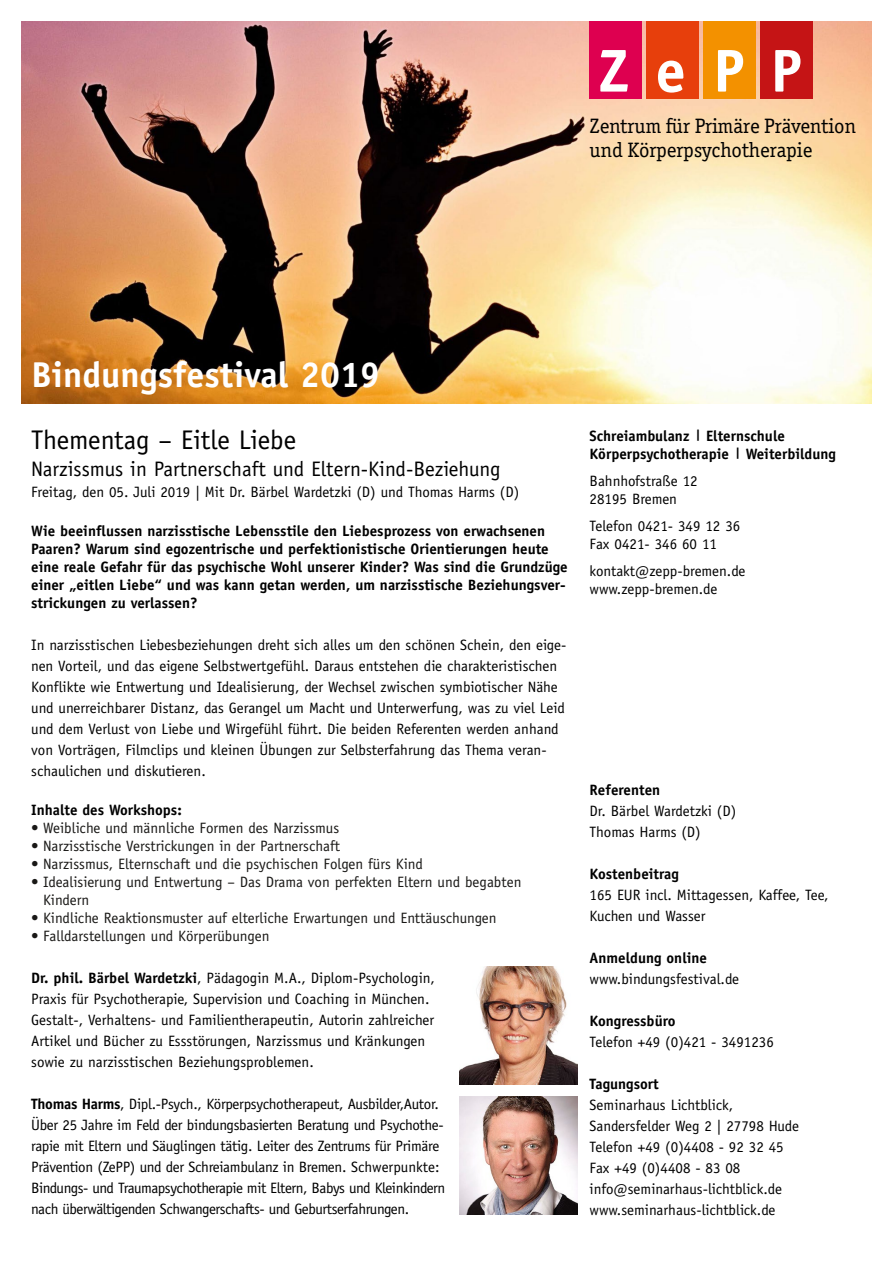
<style>
.page{position:relative;width:893px;height:1263px;background:#fff}
.page>*{position:absolute;margin:0;border:0;box-sizing:border-box;transform-origin:0 0}
.t1{font:700 36px "Officina Sans";color:#fff}
.t2{font:27px "Officina Sans";color:#000}
.t3{font:21px/24px "Officina Serif";color:#000}
.t4{font:21px "Officina Sans";color:#000}
.t5{font:15px/21px "Officina Sans";color:#000}
.t6{font:700 15px/18px "Officina Sans";color:#000}
.t7{font:15px/21px "Officina Sans";letter-spacing:-.02em;color:#000}
.t8{font:15px/18px "Officina Sans";color:#191816}
.s1{font-weight:700}
</style>
<div class="page">
<img style="left:21px;top:21px;width:851px;height:383px">
<div style="left:589px;top:21px;width:53px;height:78px;background:#de0050"></div>
<div style="left:646px;top:21px;width:53px;height:78px;background:#e73f0c"></div>
<div style="left:703px;top:21px;width:53px;height:78px;background:#f39100"></div>
<div style="left:761px;top:21px;width:52px;height:78px;background:#c51415"></div>
<svg style="left:600px;top:50px;width:200px;height:43px"></svg>
<img style="left:459px;top:966px;width:118px;height:118px">
<img style="left:459px;top:1097px;width:118px;height:117px">
<h3 class="t3" style="left:590px;top:114px;width:268px">Zentrum für Primäre Prävention und Körperpsychotherapie</h3>
<h1 class="t1" style="left:31px;top:352px;width:351px">Bindungsfestival 2019</h1>
<h2 class="t2" style="left:31px;top:424px;width:266px">Thementag – Eitle Liebe</h2>
<h3 class="t4" style="left:31px;top:456px;width:471px">Narzissmus in Partnerschaft und Eltern-Kind-Beziehung</h3>
<p class="t5" style="left:31px;top:481px;width:490px">Freitag, den 05. Juli 2019 | Mit Dr. Bärbel Wardetzki (D) und Thomas Harms (D)</p>
<p class="t6" style="left:31px;top:521px;width:538px">Wie beeinflussen narzisstische Lebensstile den Liebesprozess von erwachsenen Paaren? Warum sind egozentrische und perfektionistische Orientierungen heute eine reale Gefahr für das psychische Wohl unserer Kinder? Was sind die Grundzüge einer „eitlen Liebe“ und was kann getan werden, um narzisstische Beziehungsver&shy;strickungen zu verlassen?</p>
<p class="t5" style="left:31px;top:634px;width:537px">In narzisstischen Liebesbeziehungen dreht sich alles um den schönen Schein, den eige&shy;nen Vorteil, und das eigene Selbstwertgefühl. Daraus entstehen die charakteristischen Konflikte wie Entwertung und Idealisierung, der Wechsel zwischen symbiotischer Nähe und unerreichbarer Distanz, das Gerangel um Macht und Unterwerfung, was zu viel Leid und dem Verlust von Liebe und Wirgefühl führt. Die beiden Referenten werden anhand von Vorträgen, Filmclips und kleinen Übungen zur Selbsterfahrung das Thema veran&shy;schaulichen und diskutieren.</p>
<p class="t6" style="left:31px;top:800px;width:152px">Inhalte des Workshops:</p>
<p class="t8" style="left:31px;top:818px;width:310px">• Weibliche und männliche Formen des Narzissmus</p>
<p class="t8" style="left:31px;top:836px;width:310px">• Narzisstische Verstrickungen in der Partnerschaft</p>
<p class="t8" style="left:31px;top:854px;width:393px">• Narzissmus, Elternschaft und die psychischen Folgen fürs Kind</p>
<p class="t8" style="left:43px;top:872px;width:480px;text-indent:-12px">• Idealisierung und Entwertung – Das Drama von perfekten Eltern und begabten<br>Kindern</p>
<p class="t8" style="left:31px;top:908px;width:467px">• Kindliche Reaktionsmuster auf elterliche Erwartungen und Enttäuschungen</p>
<p class="t8" style="left:31px;top:926px;width:240px">• Falldarstellungen und Körperübungen</p>
<p class="t5" style="left:31px;top:967px;width:405px"><span class="s1">Dr. phil. Bärbel Wardetzki</span>, Pädagogin M.A., Diplom-Psychologin, Praxis für Psychotherapie, Supervision und Coaching in München.<br>Gestalt-, Verhaltens- und Familientherapeutin, Autorin zahlreicher Artikel und Bücher zu Essstörungen, Narzissmus und Kränkungen sowie zu narzisstischen Beziehungsproblemen.</p>
<p class="t7" style="left:31px;top:1094px;width:416px"><span class="s1">Thomas Harms</span>, Dipl.-Psych., Körperpsychotherapeut, Ausbilder,Autor.<br>Über 25 Jahre im Feld der bindungsbasierten Beratung und Psychothe&shy;rapie mit Eltern und Säuglingen tätig. Leiter des Zentrums für Primäre Prävention (ZePP) und der Schreiambulanz in Bremen. Schwerpunkte:<br>Bindungs- und Traumapsychotherapie mit Eltern, Babys und Kleinkindern nach überwältigenden Schwangerschafts- und Geburtserfahrungen.</p>
<p class="t6" style="left:590px;top:427px;width:248px">Schreiambulanz <sup>|</sup> Elternschule<br>Körperpsychotherapie <sup>|</sup> Weiterbildung</p>
<p class="t5" style="left:590px;top:472px;width:110px;line-height:18px">Bahnhofstraße 12<br>28195 Bremen</p>
<p class="t5" style="left:590px;top:517px;width:152px;line-height:18px">Telefon 0421- 349 12 36<br>Fax 0421- 346 60 11</p>
<p class="t5" style="left:590px;top:562px;width:157px;line-height:18px">kontakt@zepp-bremen.de www.zepp-bremen.de</p>
<p class="t6" style="left:590px;top:781px;width:72px">Referenten</p>
<p class="t5" style="left:590px;top:800px;width:148px">Dr. Bärbel Wardetzki (D)<br>Thomas Harms (D)</p>
<p class="t6" style="left:590px;top:865px;width:91px">Kostenbeitrag</p>
<p class="t5" style="left:590px;top:884px;width:240px">165 EUR incl. Mittagessen, Kaffee, Tee,<br>Kuchen und Wasser</p>
<p class="t6" style="left:590px;top:949px;width:119px">Anmeldung online</p>
<p class="t5" style="left:590px;top:968px;width:151px">www.bindungsfestival.de</p>
<p class="t6" style="left:590px;top:1012px;width:87px">Kongressbüro</p>
<p class="t5" style="left:590px;top:1031px;width:186px">Telefon +49 (0)421 - 3491236</p>
<p class="t6" style="left:590px;top:1075px;width:71px">Tagungsort</p>
<p class="t5" style="left:590px;top:1094px;width:211px">Seminarhaus Lichtblick,<br>Sandersfelder Weg 2 | 27798 Hude<br>Telefon +49 (0)4408 - 92 32 45<br>Fax +49 (0)4408 - 83 08 info@seminarhaus-lichtblick.de www.seminarhaus-lichtblick.de</p>
</div>
